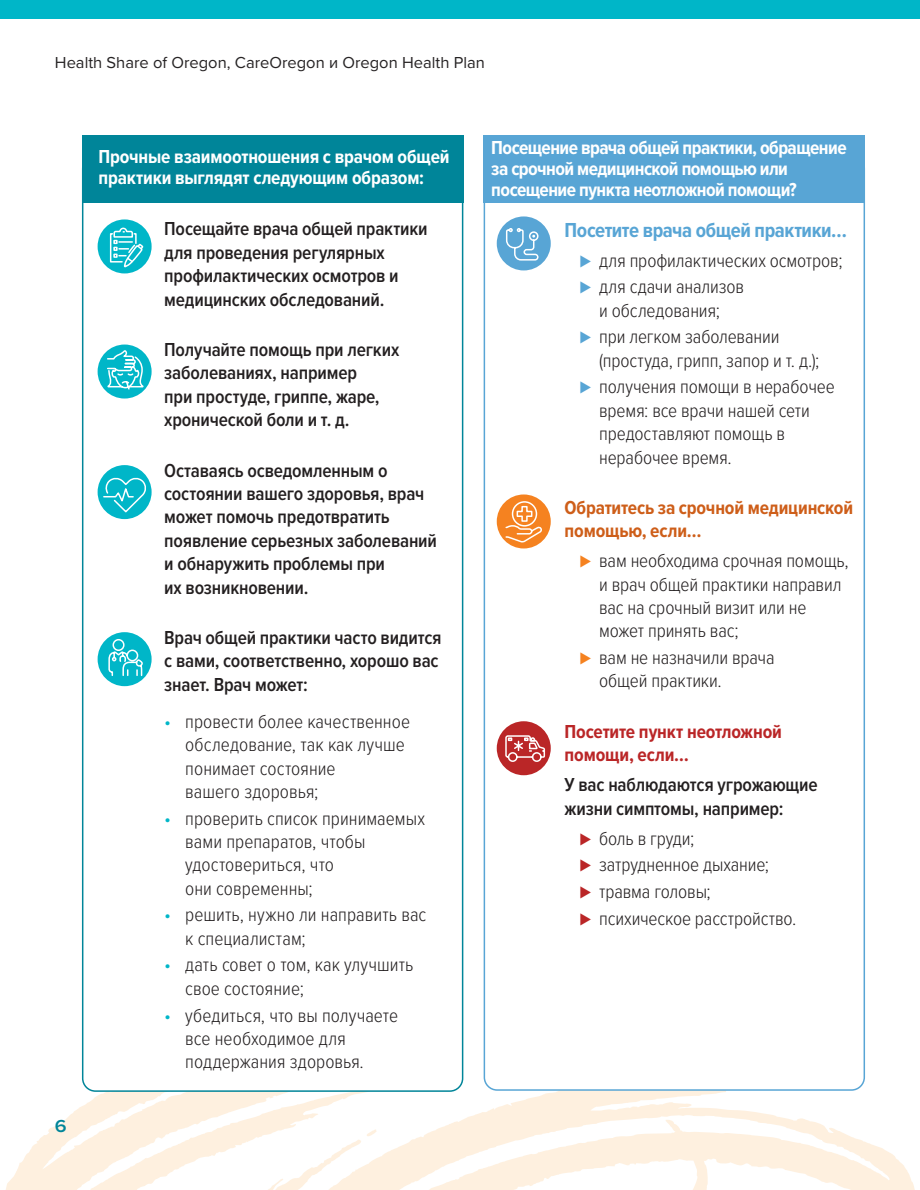
<style>
.page{position:relative;width:920px;height:1190px;background:#fff}
.page>*{position:absolute;margin:0;border:0;box-sizing:border-box;transform-origin:0 0}
.text_under_icons{font:700 21px "Proxima Nova Cond";letter-spacing:-.02em;color:#58a5d5}
.t1{font:300 19.5px/23.4px "Proxima Nova Cond";letter-spacing:-.005em;color:#231f20}
.text_under_icons-2{font:600 19.5px/23.4px "Proxima Nova Cond";letter-spacing:-.01em;color:#231f20}
.Gra_hics_Headers{font:700 19.5px/21px "Proxima Nova Cond";letter-spacing:-.025em;color:#fff}
.text_under_icons-3{font:700 19.5px/23.4px "Proxima Nova Cond";letter-spacing:-.01em;color:#ce5e19}
.text_under_icons-4{font:700 19.5px/23.4px "Proxima Nova Cond";letter-spacing:-.01em;color:#ba2627}
.t2{font:600 18px "Proxima Nova";color:#008599;scale:1.1 1}
.t3{font:16.5px "Proxima Nova";color:#262324}
.s1{color:#00b6c8}
.s2{font-weight:400;color:#58a5d5}
.s3{font-weight:400;color:#f58220}
.s4{font-weight:400;color:#ba2627}
</style>
<div class="page">
<svg style="left:19px;top:1017px;width:896px;height:173px"></svg>
<div style="left:0;top:0;width:920px;height:19px;background:#00b6c8"></div>
<div style="left:484px;top:156px;width:380px;height:934px;background:#fff;border-radius:13px"></div>
<div style="left:83px;top:156px;width:380px;height:935px;background:#fff;border-radius:13px"></div>
<div style="left:82px;top:135px;width:381px;height:67px;background:#008599"></div>
<div style="left:484px;top:135px;width:381px;height:67px;background:#58a5d5"></div>
<div style="left:497px;top:494px;width:54px;height:54px;background:#f58220;border-radius:50%"></div>
<svg style="left:505px;top:500px;width:38px;height:43px"></svg>
<div style="left:497px;top:216px;width:54px;height:54px;background:#58a5d5;border-radius:50%"></div>
<svg style="left:506px;top:228px;width:33px;height:33px"></svg>
<div style="left:98px;top:344px;width:54px;height:54px;background:#00b6c8;border-radius:50%"></div>
<svg style="left:106px;top:349px;width:38px;height:42px"></svg>
<div style="left:497px;top:721px;width:54px;height:54px;background:#ba2627;border-radius:50%"></div>
<svg style="left:505px;top:735px;width:41px;height:27px"></svg>
<div style="left:98px;top:632px;width:54px;height:54px;background:#00b6c8;border-radius:50%"></div>
<svg style="left:108px;top:638px;width:36px;height:38px"></svg>
<div style="left:98px;top:465px;width:54px;height:54px;background:#00b6c8;border-radius:50%"></div>
<svg style="left:102px;top:475px;width:44px;height:40px"></svg>
<div style="left:98px;top:219px;width:54px;height:54px;background:#00b6c8;border-radius:50%"></div>
<svg style="left:109px;top:227px;width:36px;height:42px"></svg>
<svg style="left:6px;top:1166px;width:45px;height:24px"></svg>
<p class="t3" style="left:55px;top:50px;width:431px">Health Share of Oregon, CareOregon и Oregon Health Plan</p>
<p class="t2" style="left:55px;top:1112px;width:12px">6</p>
<p class="Gra_hics_Headers" style="left:98px;top:146px;width:353px">Прочные взаимоотношения с врачом общей практики выглядят следующим образом:</p>
<p class="Gra_hics_Headers" style="left:491px;top:136px;width:357px">Посещение врача общей практики, обращение за срочной медицинской помощью или посещение пункта неотложной помощи?</p>
<p class="text_under_icons-2" style="left:164px;top:217px;width:265px">Посещайте врача общей практики для проведения регулярных профилактических осмотров и медицинских обследований.</p>
<p class="text_under_icons-2" style="left:164px;top:337px;width:237px">Получайте помощь при легких заболеваниях, например<br>при простуде, гриппе, жаре, хронической боли и т. д.</p>
<p class="text_under_icons-2" style="left:164px;top:458px;width:274px">Оставаясь осведомленным о состоянии вашего здоровья, врач может помочь предотвратить появление серьезных заболеваний и обнаружить проблемы при<br>их возникновении.</p>
<p class="text_under_icons-2" style="left:164px;top:625px;width:279px">Врач общей практики часто видится с вами, соответственно, хорошо вас знает. Врач может:</p>
<p class="t1" style="left:185px;top:708px;width:226px;text-indent:-21px"><span class="s1">•</span> провести более качественное обследование, так как лучше понимает состояние<br>вашего здоровья;</p>
<p class="t1" style="left:185px;top:805px;width:241px;text-indent:-21px"><span class="s1">•</span> проверить список принимаемых вами препаратов, чтобы удостовериться, что<br>они современны;</p>
<p class="t1" style="left:185px;top:902px;width:243px;text-indent:-21px"><span class="s1">•</span> решить, нужно ли направить вас к специалистам;</p>
<p class="t1" style="left:185px;top:952px;width:230px;text-indent:-21px"><span class="s1">•</span> дать совет о том, как улучшить свое состояние;</p>
<p class="t1" style="left:185px;top:1002px;width:214px;text-indent:-21px"><span class="s1">•</span> убедиться, что вы получаете все необходимое для поддержания здоровья.</p>
<p class="text_under_icons" style="left:565px;top:214px;width:284px">Посетите врача общей практики…</p>
<p class="t1" style="left:580px;top:247px;width:265px"><span class="s2">⊲</span> для профилактических осмотров;</p>
<p class="t1" style="left:580px;top:274px;width:166px;text-align:center"><span class="s2">⊲</span> для сдачи анализов и обследования;</p>
<p class="t1" style="left:599px;top:324px;width:222px;text-indent:-20px"><span class="s2">⊲</span> при легком заболевании (простуда, грипп, запор и т. д.);</p>
<p class="t1" style="left:599px;top:374px;width:237px;text-indent:-20px"><span class="s2">⊲</span> получения помощи в нерабочее время: все врачи нашей сети предоставляют помощь в нерабочее время.</p>
<p class="text_under_icons-3" style="left:565px;top:495px;width:290px">Обратитесь за срочной медицинской помощью, если…</p>
<p class="t1" style="left:599px;top:548px;width:251px;text-indent:-20px"><span class="s3">⊲</span> вам необходима срочная помощь, и врач общей практики направил вас на срочный визит или не может принять вас;</p>
<p class="t1" style="left:599px;top:645px;width:177px;text-indent:-20px"><span class="s3">⊲</span> вам не назначили врача общей практики.</p>
<p class="text_under_icons-4" style="left:565px;top:719px;width:219px">Посетите пункт неотложной помощи, если…</p>
<p class="text_under_icons-2" style="left:565px;top:772px;width:255px">У вас наблюдаются угрожающие жизни симптомы, например:</p>
<p class="t1" style="left:580px;top:825px;width:116px"><span class="s4">⊲</span> боль в груди;</p>
<p class="t1" style="left:580px;top:852px;width:191px"><span class="s4">⊲</span> затрудненное дыхание;</p>
<p class="t1" style="left:580px;top:879px;width:133px"><span class="s4">⊲</span> травма головы;</p>
<p class="t1" style="left:580px;top:905px;width:218px"><span class="s4">⊲</span> психическое расстройство.</p>
</div>
